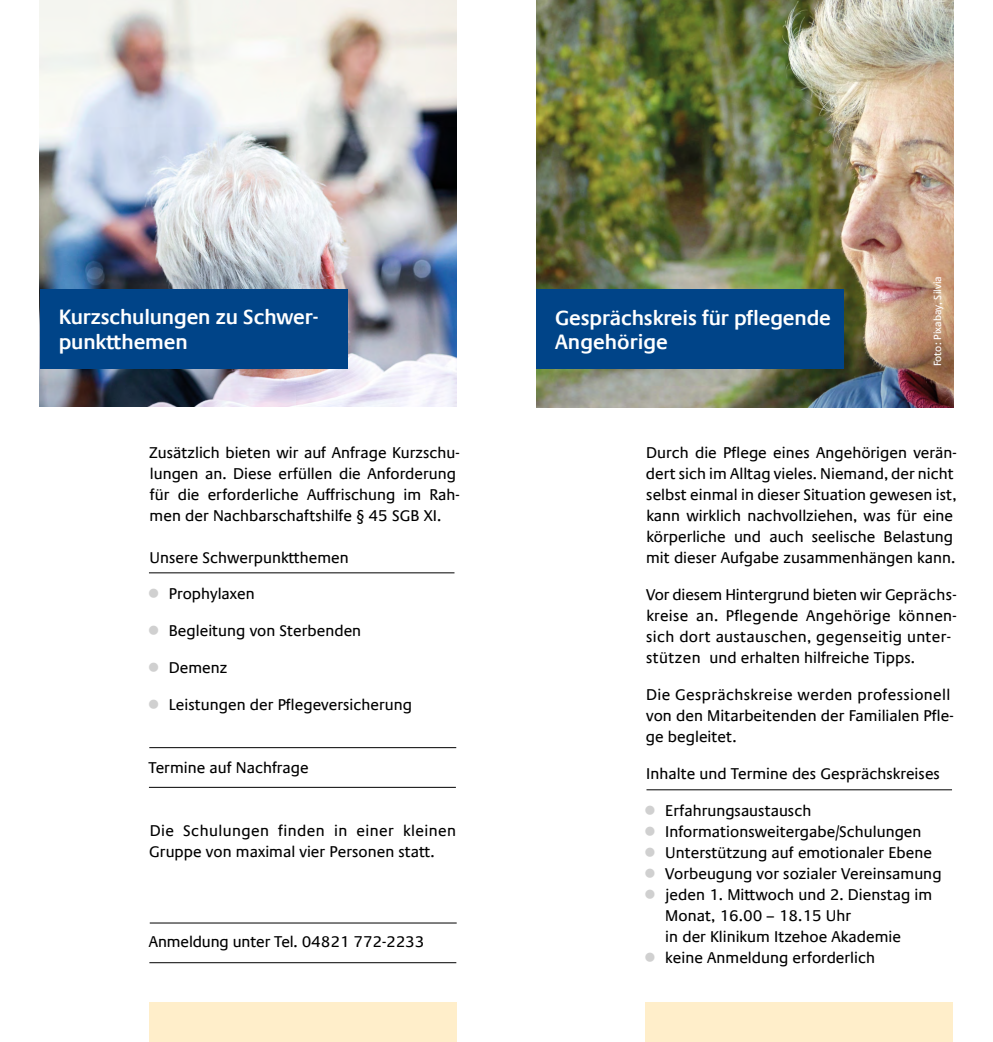
<style>
.page{position:relative;width:993px;height:1042px;background:#fff}
.page>*{position:absolute;margin:0;border:0;box-sizing:border-box;transform-origin:0 0}
.t1{font:600 21px/24.5px "Praxis Com";letter-spacing:-.01em;color:#fff}
._1_Headline_Innen_12_pt{font:15.75px/21px "Praxis Com";color:#000}
._1_Headline_Innen_12_pt-2{font:15.75px/21px "Praxis Com";letter-spacing:.02em;color:#000}
._06_Rückseite_Text_7_5_pt{font:10.5px "Praxis Com";color:#fff}
.s1{color:#d0d0d0}
</style>
<div class="page">
<div style="left:149px;top:1002px;width:307px;height:40px;background:#ffeeca"></div>
<div style="left:644px;top:1002px;width:308px;height:40px;background:#ffeeca"></div>
<hr style="left:150px;top:922px;width:306px;height:1px;background:#000">
<hr style="left:149px;top:962px;width:307px;height:1px;background:#000">
<img style="left:536px;top:0;width:416px;height:407px">
<div style="left:536px;top:290px;width:307px;height:79px;background:#048"></div>
<hr style="left:149px;top:572px;width:305px;height:1px;background:#000">
<hr style="left:646px;top:789px;width:305px;height:1px;background:#000">
<hr style="left:149px;top:747px;width:307px;height:1px;background:#000">
<hr style="left:149px;top:787px;width:307px;height:1px;background:#000">
<img style="left:40px;top:0;width:416px;height:407px">
<div style="left:40px;top:289px;width:307px;height:80px;background:#048"></div>
<p class="t1" style="left:59px;top:305px;width:261px">Kurzschulungen zu Schwer&shy;punktthemen</p>
<p class="_1_Headline_Innen_12_pt" style="left:149px;top:442px;width:312px">Zusätzlich bieten wir auf Anfrage Kurzschu&shy;lungen an. Diese erfüllen die Anforderung für die erforderliche Auffrischung im Rah&shy;men der Nachbarschaftshilfe § 45 SGB XI.</p>
<p class="_1_Headline_Innen_12_pt" style="left:149px;top:547px;width:201px">Unsere Schwerpunktthemen</p>
<p class="_1_Headline_Innen_12_pt" style="left:148px;top:583px;width:109px"><span class="s1">●</span> Prophylaxen</p>
<p class="_1_Headline_Innen_12_pt" style="left:148px;top:620px;width:215px"><span class="s1">●</span> Begleitung von Sterbenden</p>
<p class="_1_Headline_Innen_12_pt" style="left:148px;top:657px;width:81px"><span class="s1">●</span> Demenz</p>
<p class="_1_Headline_Innen_12_pt" style="left:148px;top:694px;width:266px"><span class="s1">●</span> Leistungen der Pflegeversicherung</p>
<p class="_1_Headline_Innen_12_pt" style="left:148px;top:757px;width:162px">Termine auf Nachfrage</p>
<p class="_1_Headline_Innen_12_pt" style="left:149px;top:820px;width:308px">Die Schulungen finden in einer kleinen<br>Gruppe von maximal vier Personen statt.</p>
<p class="_1_Headline_Innen_12_pt" style="left:149px;top:931px;width:277px">Anmeldung unter Tel. 04821 772-2233</p>
<p class="t1" style="left:555px;top:305px;width:277px">Gesprächskreis für pflegende<br>Angehörige</p>
<p class="_06_Rückseite_Text_7_5_pt" style="left:931px;top:366px;width:92px;rotate:-90deg">Foto: Pixabay, Silvia</p>
<p class="_1_Headline_Innen_12_pt" style="left:645px;top:443px;width:312px">Durch die Pflege eines Angehörigen verän&shy;dert sich im Alltag vieles. Niemand, der nicht selbst einmal in dieser Situation gewesen ist, kann wirklich nachvollziehen, was für eine körperliche und auch seelische Belastung mit dieser Aufgabe zusammenhängen kann.</p>
<p class="_1_Headline_Innen_12_pt" style="left:645px;top:584px;width:312px">Vor diesem Hintergrund bieten wir Geprächs-</p>
<p class="_1_Headline_Innen_12_pt-2" style="left:646px;top:605px;width:312px">kreise an. Pflegende Angehörige können&shy;sich dort austauschen, gegenseitig unter-</p>
<p class="_1_Headline_Innen_12_pt" style="left:646px;top:647px;width:270px">stützen und erhalten hilfreiche Tipps.</p>
<p class="_1_Headline_Innen_12_pt" style="left:645px;top:684px;width:309px">Die Gesprächskreise werden professionell von den Mitarbeitenden der Familialen Pfle&shy;ge begleitet.</p>
<p class="_1_Headline_Innen_12_pt" style="left:646px;top:763px;width:295px">Inhalte und Termine des Gesprächskreises</p>
<p class="_1_Headline_Innen_12_pt" style="left:644px;top:800px;width:169px"><span class="s1">●</span> Erfahrungsaustausch</p>
<p class="_1_Headline_Innen_12_pt" style="left:644px;top:821px;width:279px"><span class="s1">●</span> Informationsweitergabe/Schulungen</p>
<p class="_1_Headline_Innen_12_pt" style="left:644px;top:842px;width:289px"><span class="s1">●</span> Unterstützung auf emotionaler Ebene</p>
<p class="_1_Headline_Innen_12_pt" style="left:644px;top:863px;width:299px"><span class="s1">●</span> Vorbeugung vor sozialer Vereinsamung</p>
<p class="_1_Headline_Innen_12_pt" style="left:665px;top:884px;width:268px;text-indent:-21px"><span class="s1">●</span> jeden 1. Mittwoch und 2. Dienstag im<br>Monat, 16.00 – 18.15 Uhr</p>
<p class="_1_Headline_Innen_12_pt" style="left:665px;top:926px;width:237px">in der Klinikum Itzehoe Akademie</p>
<p class="_1_Headline_Innen_12_pt" style="left:644px;top:947px;width:232px"><span class="s1">●</span> keine Anmeldung erforderlich</p>
</div>
